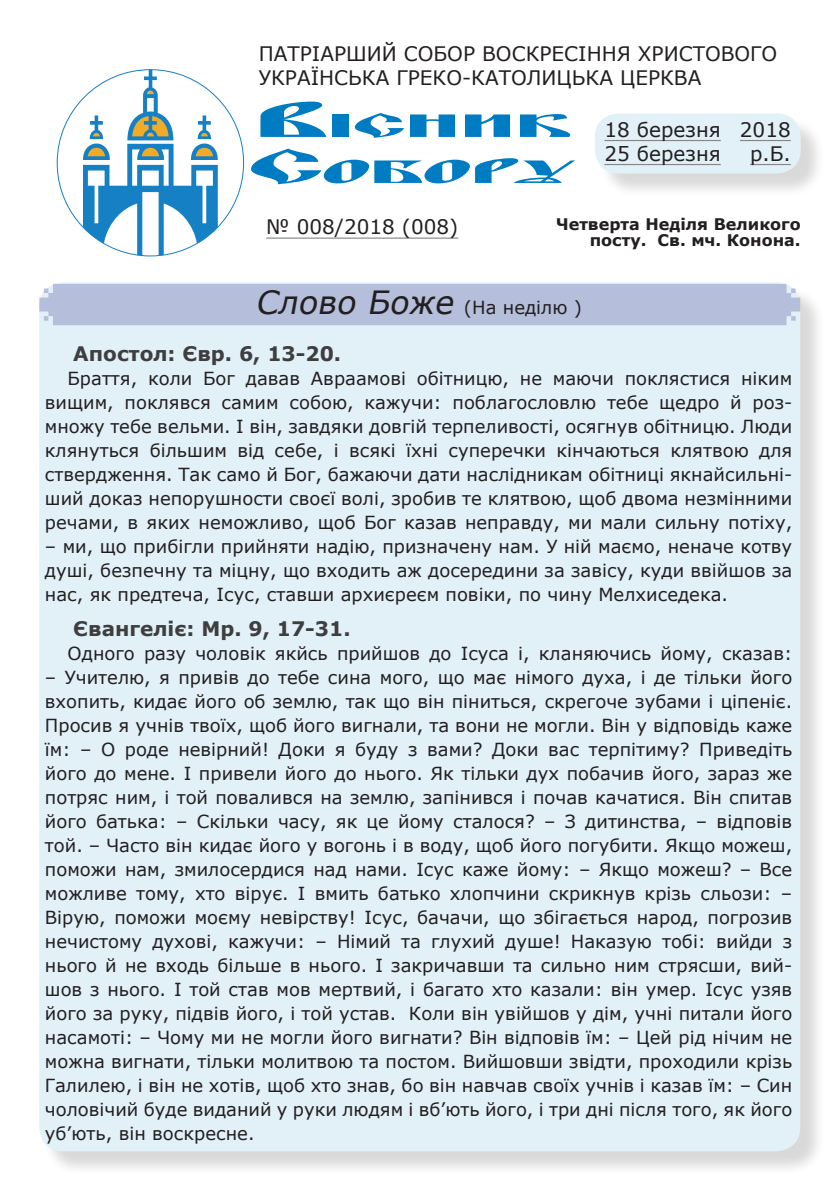
<style>
.page{position:relative;width:840px;height:1191px;background:#fff}
.page>*{position:absolute;margin:0;border:0;box-sizing:border-box;transform-origin:0 0}
.ВІСНИК_СОБОРУ{font:31px/46px "Blagovest Five";color:#007dc2;scale:2.79 1}
.Неділя_Текст{font:20px/24px "Verdana";color:#231f20}
.Текст_виділення{font:700 20px "Verdana";color:#3e3e3f}
.Текст_читання{font:18px/24px "Verdana";color:#231f20;text-align:justify}
.Назва_рубрики{font:18px "Verdana";color:#231f20}
.День_календаря{font:700 16px/16px "Verdana";color:#231f20;text-align:right}
.s1{font-size:44.4px}
.s2{font-style:italic;font-size:32px}
</style>
<div class="page">
<div style="left:42px;top:285px;width:782px;height:891px;background:#231f20;opacity:.75"></div>
<div style="left:39px;top:282px;width:760px;height:869px;background:#e2f0f8;border-radius:24px"></div>
<div style="left:39px;top:284px;width:760px;height:41px;background:#b5bfdb"></div>
<div style="left:597px;top:116px;width:228px;height:83px;background:#231f20;opacity:.75"></div>
<div style="left:594px;top:113px;width:206px;height:60px;background:#e2f0f8;border-radius:24px"></div>
<hr style="left:266px;top:237px;width:192px;height:2px;background:#86888b">
<hr style="left:739px;top:140px;width:51px;height:1px;background:#86888b">
<hr style="left:749px;top:164px;width:41px;height:1px;background:#86888b">
<hr style="left:604px;top:140px;width:116px;height:1px;background:#86888b">
<hr style="left:604px;top:164px;width:116px;height:1px;background:#86888b">
<svg style="left:56px;top:69px;width:188px;height:188px"></svg>
<p class="Неділя_Текст" style="left:259px;top:41px;width:519px">ПАТРІАРШИЙ СОБОР ВОСКРЕСІННЯ ХРИСТОВОГО</p>
<p class="Неділя_Текст" style="left:259px;top:65px;width:444px">УКРАЇНСЬКА ГРЕКО-КАТОЛИЦЬКА ЦЕРКВА</p>
<p class="ВІСНИК_СОБОРУ" style="left:249px;top:102px;width:118px"><span class="s1">В</span>існик<br><span class="s1">С</span>обору</p>
<p class="Неділя_Текст" style="left:604px;top:117px;width:118px">18 березня<br>25 березня</p>
<p class="Неділя_Текст" style="left:739px;top:117px;width:52px">2018</p>
<p class="Неділя_Текст" style="left:749px;top:141px;width:42px">р.Б.</p>
<p class="Неділя_Текст" style="left:266px;top:215px;width:193px">№ 008/2018 (008)</p>
<p class="День_календаря" style="left:556px;top:215px;width:246px">Четверта Неділя Великого посту. Св. мч. Конона.</p>
<p class="Назва_рубрики" style="left:255px;top:295px;width:328px"><span class="s2">Слово Боже</span> (На неділю )</p>
<p class="Текст_виділення" style="left:73px;top:339px;width:269px">Апостол: Євр. 6, 13-20.</p>
<p class="Текст_читання" style="left:45px;top:366px;width:748px;text-indent:23px">Браття, коли Бог давав Авраамові обітницю, не маючи поклястися ніким вищим, поклявся самим собою, кажучи: поблагословлю тебе щедро й роз&shy;множу тебе вельми. І він, завдяки довгій терпеливості, осягнув обітницю. Люди клянуться більшим від себе, і всякі їхні суперечки кінчаються клятвою для ствердження. Так само й Бог, бажаючи дати наслідникам обітниці якнайсильні&shy;ший доказ непорушности своєї волі, зробив те клятвою, щоб двома незмінними речами, в яких неможливо, щоб Бог казав неправду, ми мали сильну потіху,</p>
<p class="Текст_читання" style="left:45px;top:534px;width:748px">– ми, що прибігли прийняти надію, призначену нам. У ній маємо, неначе котву душі, безпечну та міцну, що входить аж досередини за завісу, куди ввійшов за нас, як предтеча, Ісус, ставши архиєреєм повіки, по чину Мелхиседека.</p>
<p class="Текст_виділення" style="left:73px;top:615px;width:279px">Євангеліє: Мр. 9, 17-31.</p>
<p class="Текст_читання" style="left:68px;top:641px;width:725px">Одного разу чоловік якйсь прийшов до Ісуса і, кланяючись йому, сказав:</p>
<p class="Текст_читання" style="left:45px;top:665px;width:748px">– Учителю, я привів до тебе сина мого, що має німого духа, і де тільки його вхопить, кидає його об землю, так що він піниться, скрегоче зубами і ціпеніє.<br>Просив я учнів твоїх, щоб його вигнали, та вони не могли. Він у відповідь каже їм: – О роде невірний! Доки я буду з вами? Доки вас терпітиму? Приведіть його до мене. І привели його до нього. Як тільки дух побачив його, зараз же потряс ним, і той повалився на землю, запінився і почав качатися. Він спитав його батька: – Скільки часу, як це йому сталося? – З дитинства, – відповів той. – Часто він кидає його у вогонь і в воду, щоб його погубити. Якщо можеш, поможи нам, змилосердися над нами. Ісус каже йому: – Якщо можеш? – Все можливе тому, хто вірує. І вмить батько хлопчини скрикнув крізь сльози: – Вірую, поможи моєму невірству! Ісус, бачачи, що збігається народ, погрозив нечистому духові, кажучи: – Німий та глухий душе! Наказую тобі: вийди з нього й не входь більше в нього. І закричавши та сильно ним стрясши, вий&shy;шов з нього. І той став мов мертвий, і багато хто казали: він умер. Ісус узяв його за руку, підвів його, і той устав. Коли він увійшов у дім, учні питали його насамоті: – Чому ми не могли його вигнати? Він відповів їм: – Цей рід нічим не можна вигнати, тільки молитвою та постом. Вийшовши звідти, проходили крізь Галилею, і він не хотів, щоб хто знав, бо він навчав своїх учнів і казав їм: – Син чоловічий буде виданий у руки людям і вб’ють його, і три дні після того, як його уб’ють, він воскресне.</p>
</div>
